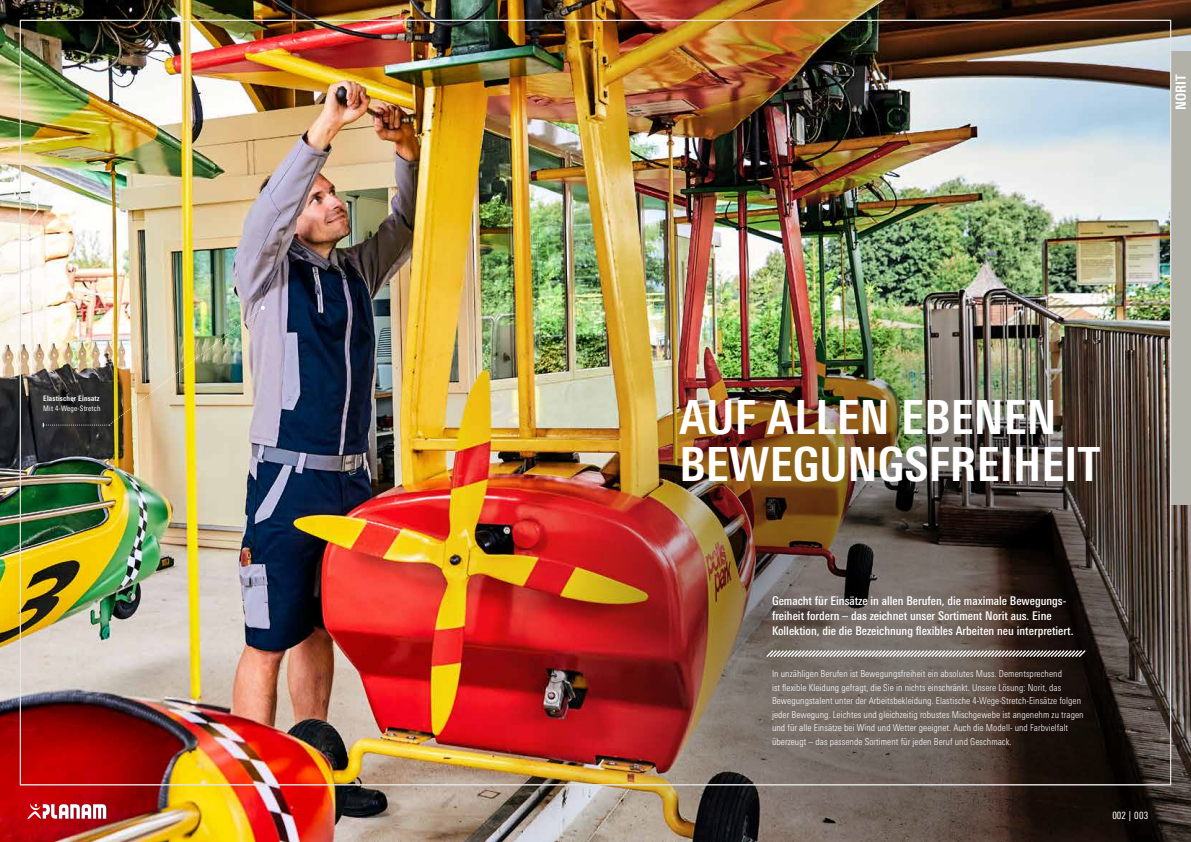
<style>
.page{position:relative;width:1191px;height:842px;background:#fff}
.page>*{position:absolute;margin:0;border:0;box-sizing:border-box;transform-origin:0 0}
.t1{font:700 condensed 47px/47.2px "Univers Next Pro";letter-spacing:.005em;color:#fff}
.t2{font:700 condensed 14px "Univers Next Pro";letter-spacing:.005em;color:#fff}
.t3{font:500 condensed 12px/15px "Univers Next Pro";color:#fff}
.t4{font:condensed 10px "Univers Next Pro";letter-spacing:.025em;color:#fff}
.t5{font:300 condensed 9.5px/13.5px "Univers Next Pro";letter-spacing:.005em;color:#fff}
.t6{font:700 condensed 7.5px "Univers Next Pro";letter-spacing:.025em;color:#fff}
.t7{font:condensed 7.5px "Univers Next Pro";letter-spacing:.025em;color:#fff}
</style>
<div class="page">
<img style="left:0;top:0;width:1191px;height:842px">
<img style="left:571px;top:292px;width:620px;height:550px">
<img style="left:43px;top:306px;width:222px;height:121px">
<svg style="left:765px;top:649px;width:322px;height:9px;background:#958f8b"></svg>
<div style="left:1171px;top:51px;width:20px;height:454px;background:#b2b1a7"></div>
<svg style="left:27px;top:803px;width:79px;height:16px"></svg>
<p class="t6" style="left:43px;top:394px;width:58px">Elastischer Einsatz</p>
<p class="t7" style="left:43px;top:404px;width:59px">Mit 4-Wege-Stretch</p>
<h2 class="t2" style="left:1172px;top:110px;width:37px;rotate:-90deg">NORIT</h2>
<h1 class="t1" style="left:679px;top:393px;width:422px">AUF ALLEN EBENEN<br>BEWEGUNGSFREIHEIT</h1>
<p class="t3" style="left:772px;top:593px;width:303px">Gemacht für Einsätze in allen Berufen, die maximale Bewegungs&shy;freiheit fordern – das zeichnet unser Sortiment Norit aus. Eine<br>Kollektion, die die Bezeichnung flexibles Arbeiten neu interpretiert.</p>
<p class="t5" style="left:772px;top:667px;width:313px">In unzähligen Berufen ist Bewegungsfreiheit ein absolutes Muss. Dementsprechend<br>ist flexible Kleidung gefragt, die Sie in nichts einschränkt. Unsere Lösung: Norit, das Bewegungstalent unter der Arbeitsbekleidung. Elastische 4-Wege-Stretch-Einsätze folgen jeder Bewegung. Leichtes und gleichzeitig robustes Mischgewebe ist angenehm zu tragen und für alle Einsätze bei Wind und Wetter geeignet. Auch die Modell- und Farbvielfalt überzeugt – das passende Sortiment für jeden Beruf und Geschmack.</p>
<p class="t4" style="left:1112px;top:809px;width:38px">002 | 003</p>
</div>
